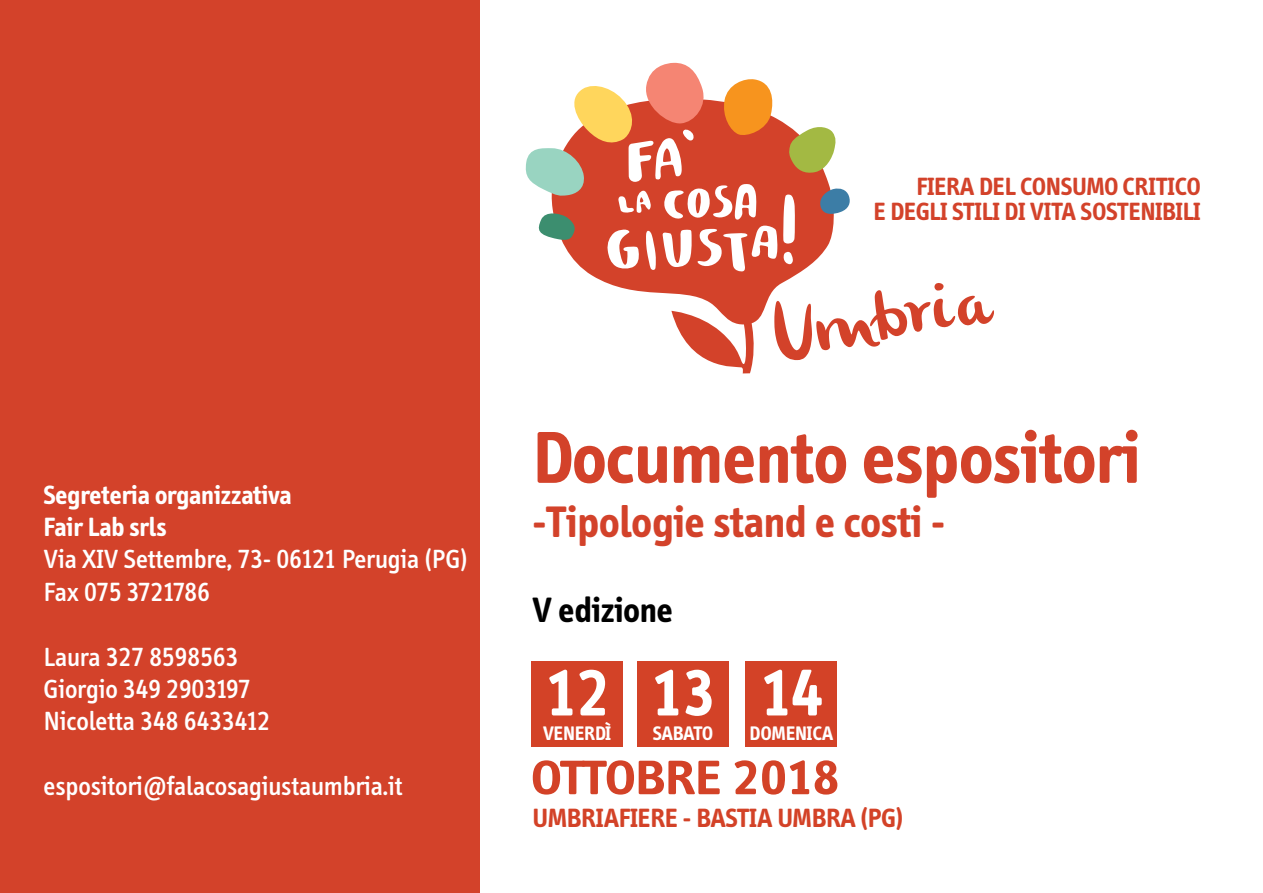
<style>
.page{position:relative;width:1263px;height:893px;background:#fff}
.page>*{position:absolute;margin:0;border:0;box-sizing:border-box;transform-origin:0 0}
.t1{font:700 75px "Info";color:#d3422a}
.t2{font:700 66.75px "Info";color:#fff}
.t3{font:700 49.5px "Info";color:#d34227;scale:1.13 1}
.t4{font:700 45px "Info";color:#d3422a}
.t5{font:700 36px "Info";color:#000}
.t6{font:500 27px/32.4px "Info";color:#fff}
.t7{font:700 27px/32.4px "Info";color:#fff}
.t8{font:700 27px "Info";color:#d34227}
.t9{font:700 25.5px/25.5px "Info";color:#d3422a;text-align:right}
.t10{font:700 20.1px "Info";color:#fff}
</style>
<div class="page">
<div style="left:0;top:0;width:479px;height:893px;background:#d3422a"></div>
<svg style="left:774px;top:283px;width:220px;height:77px"></svg>
<svg style="left:587px;top:119px;width:250px;height:208px;fill:#d3422a"></svg>
<svg style="left:671px;top:301px;width:88px;height:72px"></svg>
<svg style="left:788px;top:124px;width:49px;height:50px"></svg>
<svg style="left:818px;top:188px;width:32px;height:28px"></svg>
<svg style="left:783px;top:194px;width:12px;height:50px"></svg>
<svg style="left:783px;top:252px;width:10px;height:12px"></svg>
<svg style="left:525px;top:62px;width:252px;height:210px"></svg>
<div style="left:531px;top:661px;width:92px;height:85px;background:#d34227"></div>
<div style="left:637px;top:661px;width:91px;height:85px;background:#d34227"></div>
<div style="left:746px;top:661px;width:91px;height:85px;background:#d34227"></div>
<p class="t9" style="left:873px;top:173px;width:328px">FIERA DEL CONSUMO CRITICO<br>E DEGLI STILI DI VITA SOSTENIBILI</p>
<p class="t7" style="left:44px;top:479px;width:249px">SEGRETERIA ORGANIZZATIVA<br>FAIR LAB SRLS</p>
<p class="t6" style="left:44px;top:544px;width:426px">Via XIV Settembre, 73- 06121 Perugia (PG)<br>Fax 075 3721786</p>
<p class="t6" style="left:44px;top:641px;width:228px">Laura 327 8598563<br>Giorgio 349 2903197<br>Nicoletta 348 6433412</p>
<p class="t6" style="left:44px;top:770px;width:360px">espositori@falacosagiustaumbria.it</p>
<h1 class="t1" style="left:533px;top:415px;width:609px">DOCUMENTO ESPOSITORI</h1>
<h3 class="t4" style="left:533px;top:496px;width:414px">-TIPOLOGIE STAND E COSTI -</h3>
<h3 class="t5" style="left:533px;top:590px;width:141px">V EDIZIONE</h3>
<h2 class="t2" style="left:760px;top:655px;width:65px">14</h2>
<p class="t10" style="left:750px;top:721px;width:85px">DOMENICA</p>
<h3 class="t3" style="left:531px;top:750px;width:274px">OTTOBRE 2018</h3>
<p class="t8" style="left:533px;top:803px;width:372px">UMBRIAFIERE - BASTIA UMBRA (PG)</p>
<h2 class="t2" style="left:545px;top:655px;width:66px">12</h2>
<p class="t10" style="left:543px;top:721px;width:69px">VENERDÌ</p>
<h2 class="t2" style="left:651px;top:655px;width:66px">13</h2>
<p class="t10" style="left:653px;top:721px;width:61px">SABATO</p>
</div>
